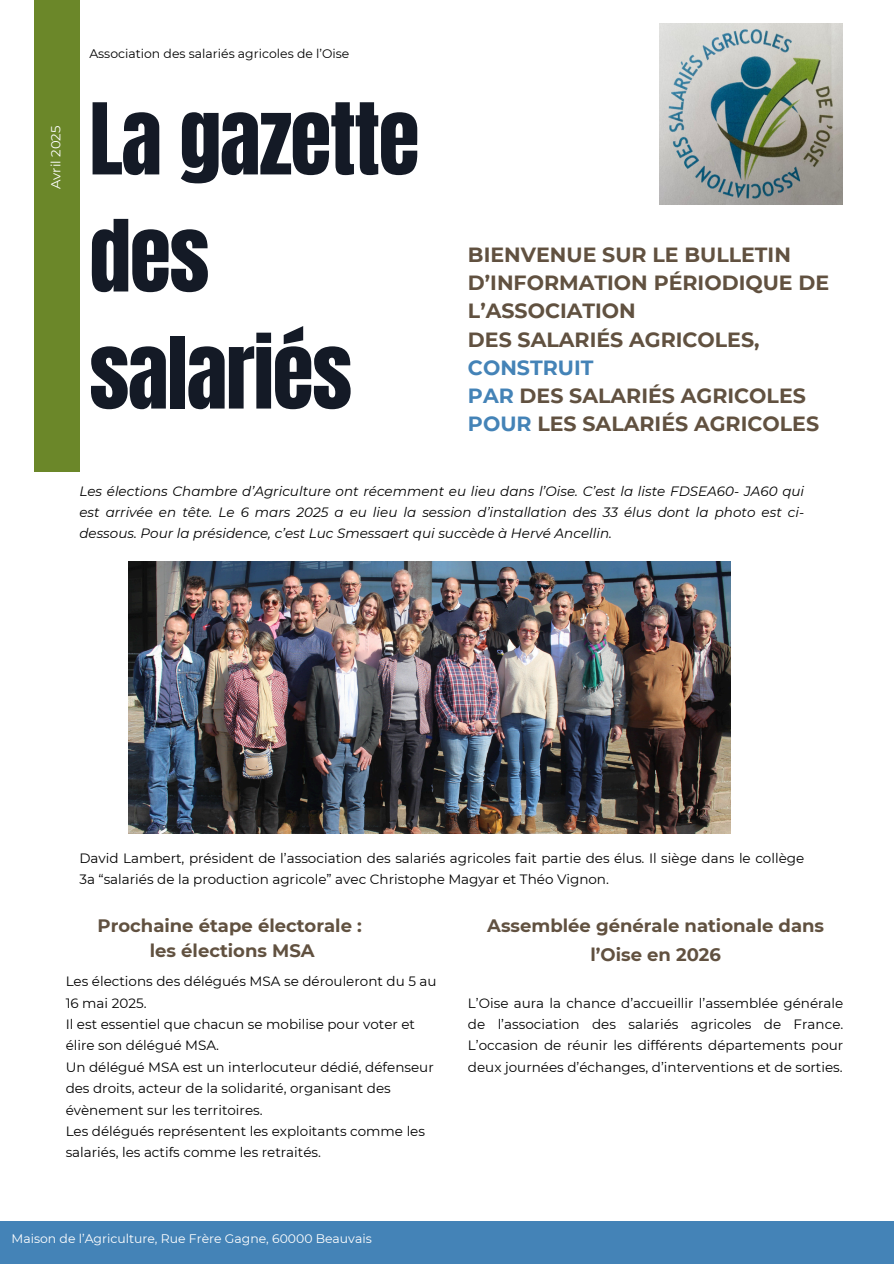
<style>
.page{position:relative;width:894px;height:1264px;background:#fff}
.page>*{position:absolute;margin:0;border:0;box-sizing:border-box;transform-origin:0 0}
.t1{font:84px/117px "Anton";letter-spacing:-.015em;color:#141a26}
.t2{font:700 20.55px/28.2px "Montserrat";color:#615140}
.t3{font:700 18px/24.8px "Montserrat";color:#615140;text-align:center}
.t4{font:13.5px/21.3px "Montserrat";color:#000}
.t5{font:italic 13.5px/21.3px "Montserrat";color:#000;text-align:justify}
.t6{font:13.2px "Montserrat";color:#fff}
.t7{font:12.45px "Montserrat";color:#fff}
.t8{font:12.45px "Montserrat";color:#000}
.s1{color:#4483b7}
</style>
<div class="page">
<div style="left:0;top:1221px;width:893px;height:42px;background:#4483b7"></div>
<div style="left:34px;top:0;width:45px;height:471px;background:#6b8729"></div>
<img style="left:659px;top:24px;width:183px;height:181px">
<img style="left:128px;top:561px;width:602px;height:272px">
<p class="t6" style="left:47px;top:189px;width:65px;rotate:-90deg">Avril 2025</p>
<p class="t8" style="left:89px;top:45px;width:261px">Association des salariés agricoles de l’Oise</p>
<p class="t1" style="left:89px;top:82px;width:331px">La gazette des salariés</p>
<p class="t2" style="left:468px;top:241px;width:362px">BIENVENUE SUR LE BULLETIN<br>D’INFORMATION PÉRIODIQUE DE<br>L’ASSOCIATION<br>DES SALARIÉS AGRICOLES,<br><span class="s1">CONSTRUIT<br>PAR</span> DES SALARIÉS AGRICOLES<br><span class="s1">POUR</span> LES SALARIÉS AGRICOLES</p>
<p class="t5" style="left:79px;top:480px;width:726px">Les élections Chambre d’Agriculture ont récemment eu lieu dans l’Oise. C’est la liste FDSEA60- JA60 qui est arrivée en tête. Le 6 mars 2025 a eu lieu la session d’installation des 33 élus dont la photo est ci&shy;dessous. Pour la présidence, c’est Luc Smessaert qui succède à Hervé Ancellin.</p>
<p class="t4" style="left:79px;top:847px;width:726px">David Lambert, président de l’association des salariés agricoles fait partie des élus. Il siège dans le collège<br>3a “salariés de la production agricole” avec Christophe Magyar et Théo Vignon.</p>
<h3 class="t3" style="left:487px;top:911px;width:338px;line-height:29.2px">Assemblée générale nationale dans l’Oise en 2026</h3>
<p class="t4" style="left:468px;top:992px;width:377px;text-align:justify">L’Oise aura la chance d’accueillir l’assemblée générale de l’association des salariés agricoles de France.<br>L’occasion de réunir les différents départements pour deux journées d’échanges, d’interventions et de sorties.</p>
<p class="t3" style="left:97px;top:913px;width:266px">Prochaine étape électorale : les élections MSA</p>
<p class="t4" style="left:66px;top:970px;width:372px">Les élections des délégués MSA se dérouleront du 5 au<br>16 mai 2025.</p>
<h1 class="t4" style="left:66px;top:1013px;width:351px">Il est essentiel que chacun se mobilise pour voter et élire son délégué MSA.</h1>
<p class="t4" style="left:66px;top:1056px;width:369px">Un délégué MSA est un interlocuteur dédié, défenseur des droits, acteur de la solidarité, organisant des évènement sur les territoires.</p>
<h2 class="t4" style="left:66px;top:1120px;width:361px">Les délégués représentent les exploitants comme les salariés, les actifs comme les retraités.</h2>
<h3 class="t7" style="left:12px;top:1230px;width:361px">Maison de l’Agriculture, Rue Frère Gagne, 60000 Beauvais</h3>
</div>
